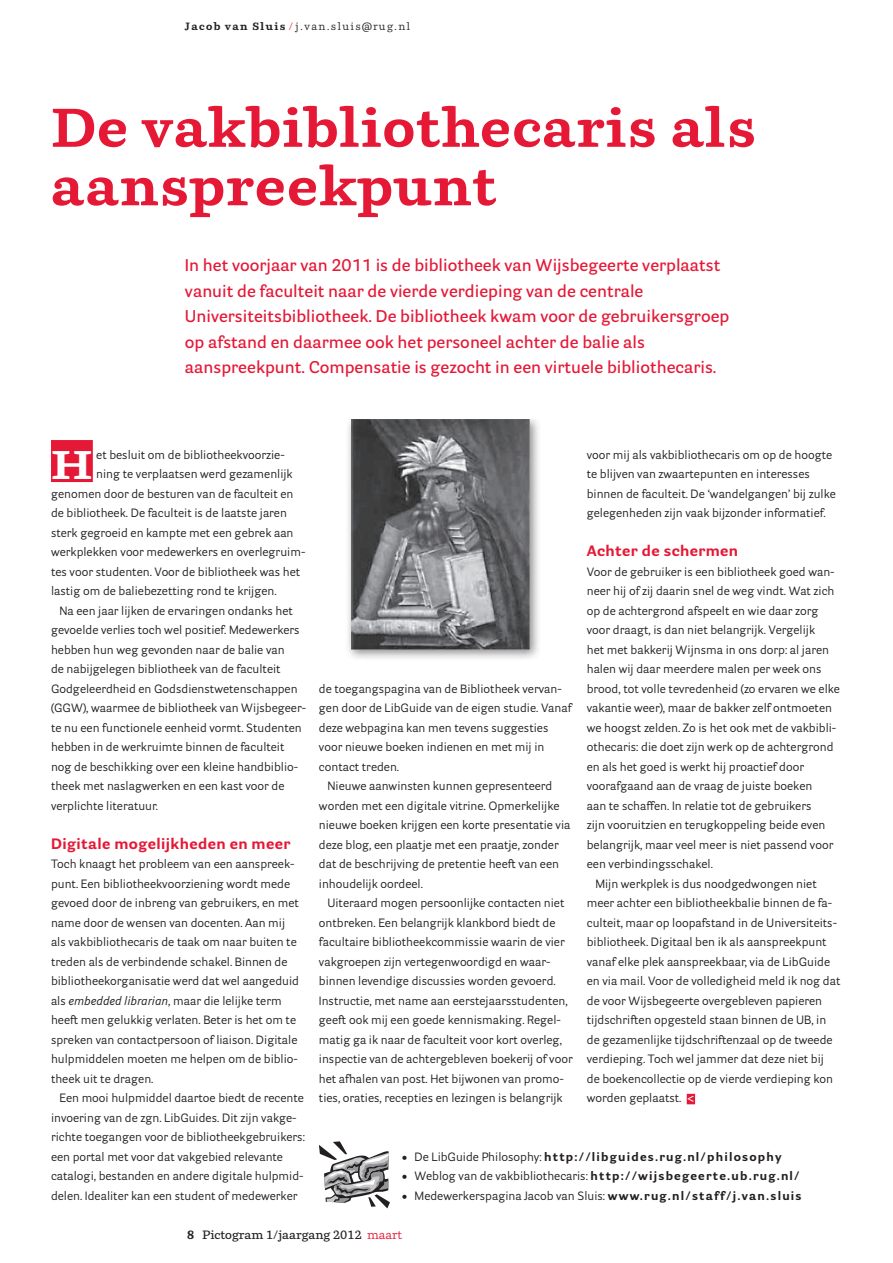
<style>
.page{position:relative;width:893px;height:1263px;background:#fff}
.page>*{position:absolute;margin:0;border:0;box-sizing:border-box;transform-origin:0 0}
.t1{font:700 54px/58.5px "Parry";letter-spacing:.025em;color:#e51836}
.t2{font:700 39.75px "Parry";color:#fff;scale:1.15 1}
.t3{font:600 16.5px/25.5px "Parry Grotesque";color:#e51836}
.t4{font:700 15px "Parry Grotesque";letter-spacing:.025em;color:#e51836}
.t5{font:12px/19.5px "Parry Grotesque";color:#231f20}
.t6{font:700 12px "Parry Grotesque";letter-spacing:.1em;color:#231f20}
.t7{font:600 12px "Parry";color:#231f20}
.t8{font:10.5px "Parry";letter-spacing:.125em;color:#231f20}
.s1{font-weight:700}
.s2{color:#e51836}
.s3{font-style:italic}
.s4{font-family:"Parry";font-weight:600;color:#fff}
.s5{font-weight:400}
.s6{font-weight:400;color:#e51836}
</style>
<div class="page">
<div style="left:51px;top:440px;width:42px;height:42px;background:#e51836"></div>
<div style="left:687px;top:1094px;width:8px;height:10px;background:#e51836"></div>
<svg style="left:319px;top:1141px;width:71px;height:67px"></svg>
<div style="left:345px;top:420px;width:197px;height:242px;background:#231f20;opacity:.5"></div>
<img style="left:345px;top:420px;width:195px;height:234px">
<p class="t8" style="left:185px;top:20px;width:227px"><span class="s1">Jacob van Sluis</span> <span class="s2">/</span> j.van.sluis@rug.nl</p>
<h1 class="t1" style="left:51px;top:97px;width:706px">De vakbibliothecaris als aanspreekpunt</h1>
<p class="t3" style="left:185px;top:252px;width:546px">In het voorjaar van 2011 is de bibliotheek van Wijsbegeerte verplaatst vanuit de faculteit naar de vierde verdieping van de centrale Universiteitsbibliotheek. De bibliotheek kwam voor de gebruikersgroep op afstand en daarmee ook het personeel achter de balie als aanspreekpunt. Compensatie is gezocht in een virtuele bibliothecaris.</p>
<h2 class="t2" style="left:51px;top:440px;width:38px">H</h2>
<p class="t5" style="left:96px;top:445px;width:190px">et besluit om de bibliotheekvoorzie-</p>
<p class="t5" style="left:96px;top:464px;width:198px">ning te verplaatsen werd gezamenlijk</p>
<p class="t5" style="left:51px;top:484px;width:244px">genomen door de besturen van de faculteit en</p>
<p class="t5" style="left:51px;top:503px;width:237px">de bibliotheek. De faculteit is de laatste jaren</p>
<p class="t5" style="left:51px;top:523px;width:244px">sterk gegroeid en kampte met een gebrek aan</p>
<p class="t5" style="left:51px;top:542px;width:256px">werkplekken voor medewerkers en overlegruim-</p>
<p class="t5" style="left:51px;top:562px;width:251px">tes voor studenten. Voor de bibliotheek was het</p>
<p class="t5" style="left:51px;top:581px;width:227px">lastig om de baliebezetting rond te krijgen.</p>
<p class="t5" style="left:60px;top:601px;width:235px">Na een jaar lijken de ervaringen ondanks het</p>
<p class="t5" style="left:51px;top:620px;width:250px">gevoelde verlies toch wel positief. Medewerkers</p>
<p class="t5" style="left:51px;top:640px;width:235px">hebben hun weg gevonden naar de balie van</p>
<p class="t5" style="left:51px;top:659px;width:231px">de nabijgelegen bibliotheek van de faculteit</p>
<p class="t5" style="left:51px;top:679px;width:248px">Godgeleerdheid en Godsdienstwetenschappen</p>
<p class="t5" style="left:51px;top:698px;width:257px">(GGW), waarmee de bibliotheek van Wijsbegeer-</p>
<p class="t5" style="left:51px;top:718px;width:252px">te nu een functionele eenheid vormt. Studenten</p>
<p class="t5" style="left:51px;top:737px;width:235px">hebben in de werkruimte binnen de faculteit</p>
<p class="t5" style="left:51px;top:757px;width:249px">nog de beschikking over een kleine handbiblio-</p>
<p class="t5" style="left:51px;top:776px;width:235px">theek met naslagwerken en een kast voor de</p>
<p class="t5" style="left:51px;top:796px;width:109px">verplichte literatuur.</p>
<p class="t4" style="left:51px;top:834px;width:241px">Digitale mogelijkheden en meer</p>
<p class="t5" style="left:51px;top:854px;width:250px">Toch knaagt het probleem van een aanspreek&shy;punt. Een bibliotheekvoorziening wordt mede gevoed door de inbreng van gebruikers, en met name door de wensen van docenten. Aan mij als vakbibliothecaris de taak om naar buiten te treden als de verbindende schakel. Binnen de bibliotheekorganisatie werd dat wel aangeduid als <span class="s3">embedded librarian</span>, maar die lelijke term heeft men gelukkig verlaten. Beter is het om te spreken van contactpersoon of liaison. Digitale hulpmiddelen moeten me helpen om de biblio&shy;theek uit te dragen.</p>
<p class="t5" style="left:51px;top:1088px;width:255px;text-indent:9px">Een mooi hulpmiddel daartoe biedt de recente invoering van de zgn. LibGuides. Dit zijn vakge&shy;richte toegangen voor de bibliotheekgebruikers: een portal met voor dat vakgebied relevante catalogi, bestanden en andere digitale hulpmid&shy;delen. Idealiter kan een student of medewerker</p>
<p class="t5" style="left:319px;top:679px;width:244px">de toegangspagina van de Bibliotheek vervan-</p>
<p class="t5" style="left:319px;top:698px;width:254px">gen door de LibGuide van de eigen studie. Vanaf</p>
<p class="t5" style="left:319px;top:718px;width:231px">deze webpagina kan men tevens suggesties</p>
<p class="t5" style="left:319px;top:737px;width:227px">voor nieuwe boeken indienen en met mij in</p>
<p class="t5" style="left:319px;top:757px;width:82px">contact treden.</p>
<p class="t5" style="left:327px;top:776px;width:227px">Nieuwe aanwinsten kunnen gepresenteerd</p>
<p class="t5" style="left:319px;top:796px;width:242px">worden met een digitale vitrine. Opmerkelijke</p>
<p class="t5" style="left:319px;top:815px;width:253px">nieuwe boeken krijgen een korte presentatie via</p>
<p class="t5" style="left:319px;top:835px;width:241px">deze blog, een plaatje met een praatje, zonder</p>
<p class="t5" style="left:319px;top:854px;width:242px">dat de beschrijving de pretentie heeft van een</p>
<p class="t5" style="left:319px;top:874px;width:106px">inhoudelijk oordeel.</p>
<p class="t5" style="left:327px;top:893px;width:239px">Uiteraard mogen persoonlijke contacten niet</p>
<p class="t5" style="left:319px;top:913px;width:238px">ontbreken. Een belangrijk klankbord biedt de</p>
<p class="t5" style="left:319px;top:932px;width:247px">facultaire bibliotheekcommissie waarin de vier</p>
<p class="t5" style="left:319px;top:952px;width:233px">vakgroepen zijn vertegenwoordigd en waar-</p>
<p class="t5" style="left:319px;top:971px;width:238px">binnen levendige discussies worden gevoerd.</p>
<p class="t5" style="left:319px;top:991px;width:250px">Instructie, met name aan eerstejaarsstudenten,</p>
<p class="t5" style="left:319px;top:1010px;width:243px">geeft ook mij een goede kennismaking. Regel-</p>
<p class="t5" style="left:319px;top:1030px;width:244px">matig ga ik naar de faculteit voor kort overleg,</p>
<p class="t5" style="left:319px;top:1049px;width:255px">inspectie van de achtergebleven boekerij of voor</p>
<p class="t5" style="left:319px;top:1069px;width:246px">het afhalen van post. Het bijwonen van promo-</p>
<p class="t5" style="left:319px;top:1088px;width:245px">ties, oraties, recepties en lezingen is belangrijk</p>
<p class="t5" style="left:587px;top:445px;width:251px">voor mij als vakbibliothecaris om op de hoogte te blijven van zwaartepunten en interesses binnen de faculteit. De ‘wandelgangen’ bij zulke gelegenheden zijn vaak bijzonder informatief.</p>
<p class="t4" style="left:587px;top:541px;width:153px">Achter de schermen</p>
<p class="t5" style="left:587px;top:562px;width:249px">Voor de gebruiker is een bibliotheek goed wan-</p>
<p class="t5" style="left:587px;top:581px;width:249px">neer hij of zij daarin snel de weg vindt. Wat zich</p>
<p class="t5" style="left:587px;top:601px;width:233px">op de achtergrond afspeelt en wie daar zorg</p>
<p class="t5" style="left:587px;top:620px;width:230px">voor draagt, is dan niet belangrijk. Vergelijk</p>
<p class="t5" style="left:587px;top:640px;width:244px">het met bakkerij Wijnsma in ons dorp: al jaren</p>
<p class="t5" style="left:587px;top:659px;width:236px">halen wij daar meerdere malen per week ons</p>
<p class="t5" style="left:587px;top:679px;width:255px">brood, tot volle tevredenheid (zo ervaren we elke</p>
<p class="t5" style="left:587px;top:698px;width:247px">vakantie weer), maar de bakker zelf ontmoeten</p>
<p class="t5" style="left:587px;top:718px;width:251px">we hoogst zelden. Zo is het ook met de vakbibli-</p>
<p class="t5" style="left:587px;top:737px;width:248px">othecaris: die doet zijn werk op de achtergrond</p>
<p class="t5" style="left:587px;top:757px;width:219px">en als het goed is werkt hij proactief door</p>
<p class="t5" style="left:587px;top:776px;width:227px">voorafgaand aan de vraag de juiste boeken</p>
<p class="t5" style="left:587px;top:796px;width:226px">aan te schaffen. In relatie tot de gebruikers</p>
<p class="t5" style="left:587px;top:815px;width:240px">zijn vooruitzien en terugkoppeling beide even</p>
<p class="t5" style="left:587px;top:835px;width:248px">belangrijk, maar veel meer is niet passend voor</p>
<p class="t5" style="left:587px;top:854px;width:128px">een verbindingsschakel.</p>
<p class="t5" style="left:595px;top:874px;width:223px">Mijn werkplek is dus noodgedwongen niet</p>
<p class="t5" style="left:587px;top:893px;width:247px">meer achter een bibliotheekbalie binnen de fa-</p>
<p class="t5" style="left:587px;top:913px;width:252px">culteit, maar op loopafstand in de Universiteits-</p>
<p class="t5" style="left:587px;top:932px;width:241px">bibliotheek. Digitaal ben ik als aanspreekpunt</p>
<p class="t5" style="left:587px;top:952px;width:245px">vanaf elke plek aanspreekbaar, via de LibGuide</p>
<p class="t5" style="left:587px;top:971px;width:255px">en via mail. Voor de volledigheid meld ik nog dat</p>
<p class="t5" style="left:587px;top:991px;width:237px">de voor Wijsbegeerte overgebleven papieren</p>
<p class="t5" style="left:587px;top:1010px;width:241px">tijdschriften opgesteld staan binnen de UB, in</p>
<p class="t5" style="left:587px;top:1030px;width:247px">de gezamenlijke tijdschriftenzaal op de tweede</p>
<p class="t5" style="left:587px;top:1049px;width:239px">verdieping. Toch wel jammer dat deze niet bij</p>
<p class="t5" style="left:587px;top:1069px;width:248px">de boekencollectie op de vierde verdieping kon</p>
<p class="t5" style="left:587px;top:1088px;width:110px">worden geplaatst. <span class="s4">&lt;</span></p>
<p class="t6" style="left:402px;top:1149px;width:381px"><span class="s5">• De LibGuide Philosophy:</span> http://libguides.rug.nl/philosophy</p>
<p class="t5" style="left:402px;top:1166px;width:399px">• Weblog van de vakbibliothecaris: <span class="s1">http://wijsbegeerte.ub.rug.nl/</span></p>
<p class="t5" style="left:402px;top:1185px;width:401px">• Medewerkerspagina Jacob van Sluis: <span class="s1">www.rug.nl/staff/j.van.sluis</span></p>
<p class="t7" style="left:187px;top:1227px;width:217px"><span class="s1">8</span> Pictogram 1/jaargang 2012 <span class="s6">maart</span></p>
</div>
